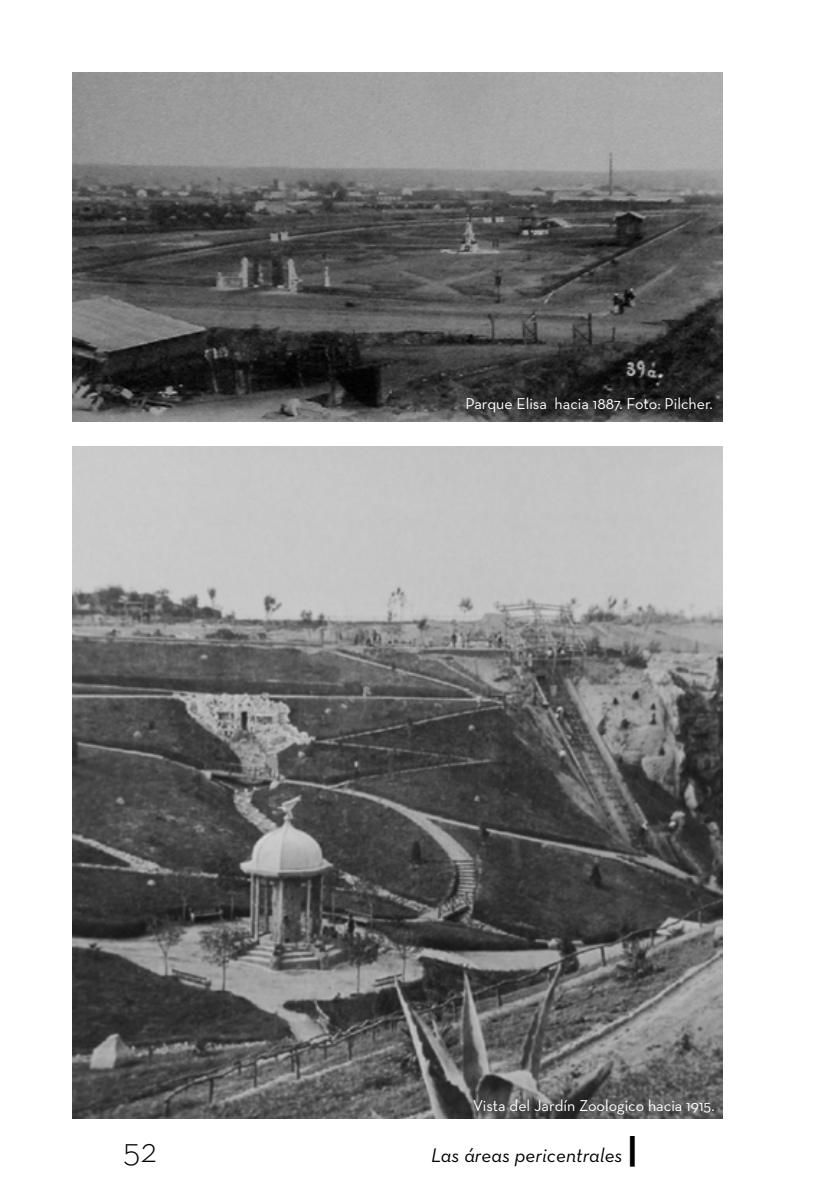
<style>
.page{position:relative;width:840px;height:1191px;background:#fff}
.page>*{position:absolute;margin:0;border:0;box-sizing:border-box;transform-origin:0 0}
.t1{font:300 36px "Neutra Text";color:#000}
.t2{font:italic 20px "Neutra Text";color:#000}
.t3{font:16px "Neutra Text";color:#fff}
.s1{font-weight:700;font-style:normal;font-size:36px}
</style>
<div class="page">
<img style="left:72px;top:72px;width:650px;height:349px">
<img style="left:72px;top:446px;width:650px;height:673px">
<h1 class="t1" style="left:123px;top:1127px;width:35px">52</h1>
<p class="t3" style="left:465px;top:394px;width:249px">Parque Elisa hacia 1887. Foto: Pilcher.</p>
<p class="t3" style="left:472px;top:1095px;width:243px">Vista del Jardín Zoologico hacia 1915.</p>
<p class="t2" style="left:431px;top:1142px;width:207px">Las áreas pericentrales <span class="s1">|</span></p>
</div>
